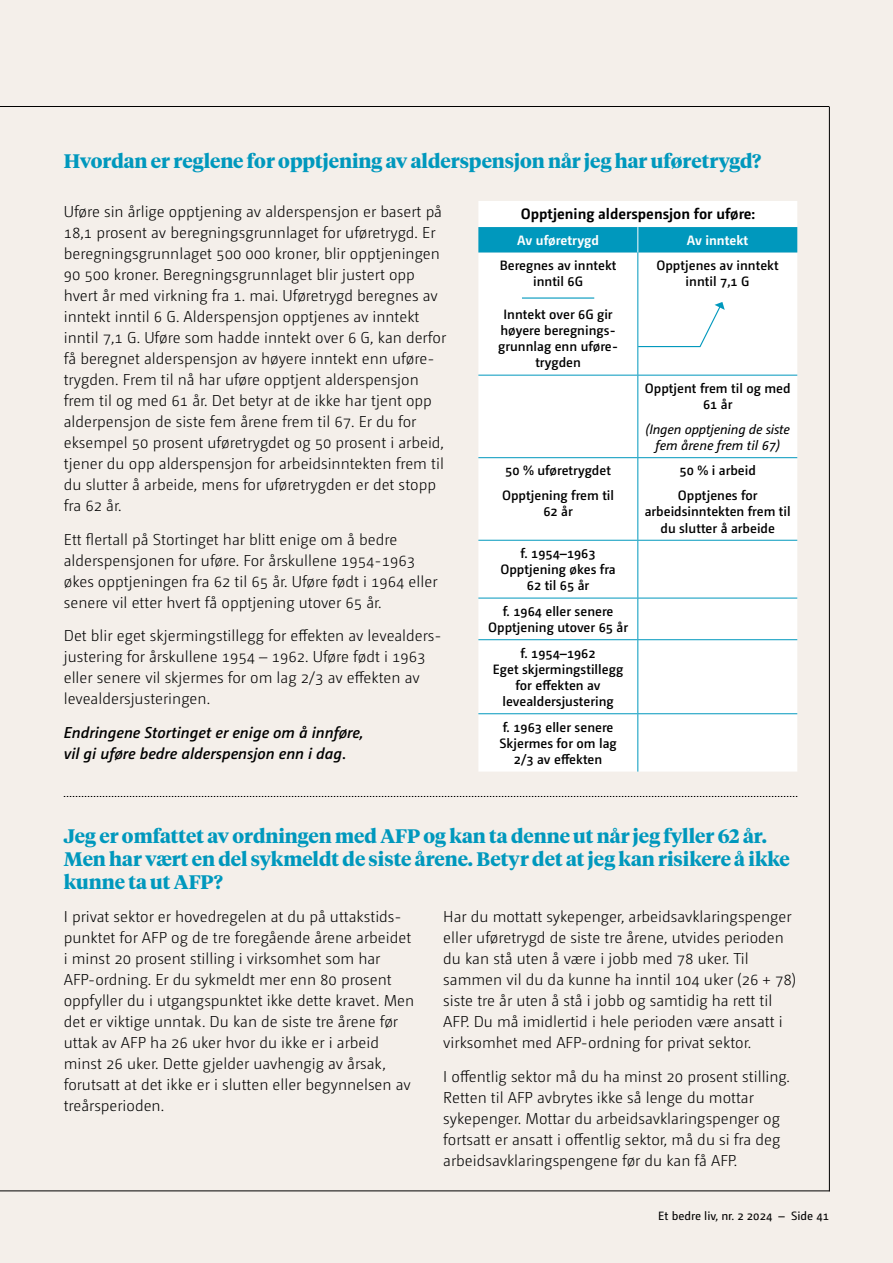
<style>
.page{position:relative;width:893px;height:1263px;background:#f4efea}
.page>*{position:absolute;margin:0;border:0;box-sizing:border-box;transform-origin:0 0}
.t1{font:700 19.5px/23.4px "Tiempos Headline";color:#0098bd}
.t2{font:300 15.75px/21px "Camingo Dos Pro";color:#000}
.t3{font:italic 600 15.75px/21px "Camingo Dos Pro";color:#000}
.t4{font:700 15px "Camingo Dos Pro";color:#000}
.t5{font:600 13.5px/16.2px "Camingo Dos Pro";color:#000;text-align:center}
.t6{font:italic 13.5px/16.2px "Camingo Dos Pro";letter-spacing:-.01em;color:#000;text-align:center}
.t7{font:700 13.5px "Camingo Dos Pro";color:#fff}
.t8{font:12px "Camingo Dos Pro";color:#000}
.s1{font-style:normal}
</style>
<div class="page">
<hr style="left:0;top:106px;width:829px;height:1px;background:#000">
<hr style="left:829px;top:107px;width:1px;height:1084px;background:#000">
<hr style="left:0;top:1190px;width:830px;height:1px;background:#000">
<svg style="left:64px;top:796px;width:733px;height:1px"></svg>
<div style="left:478px;top:201px;width:319px;height:571px;background:#fff"></div>
<div style="left:478px;top:227px;width:319px;height:25px;background:#0098bd"></div>
<hr style="left:637px;top:252px;width:1px;height:123px;background:#0098bd">
<hr style="left:478px;top:375px;width:160px;height:1px;background:#0098bd">
<hr style="left:638px;top:375px;width:159px;height:1px;background:#0098bd">
<hr style="left:637px;top:375px;width:1px;height:82px;background:#0098bd">
<hr style="left:478px;top:457px;width:160px;height:1px;background:#0098bd">
<hr style="left:638px;top:457px;width:159px;height:1px;background:#0098bd">
<hr style="left:637px;top:458px;width:1px;height:82px;background:#0098bd">
<hr style="left:478px;top:540px;width:160px;height:1px;background:#0098bd">
<hr style="left:638px;top:540px;width:159px;height:1px;background:#0098bd">
<hr style="left:637px;top:541px;width:1px;height:57px;background:#0098bd">
<hr style="left:478px;top:598px;width:160px;height:1px;background:#0098bd">
<hr style="left:638px;top:598px;width:159px;height:1px;background:#0098bd">
<hr style="left:637px;top:598px;width:1px;height:41px;background:#0098bd">
<hr style="left:478px;top:639px;width:160px;height:1px;background:#0098bd">
<hr style="left:638px;top:639px;width:159px;height:1px;background:#0098bd">
<hr style="left:637px;top:640px;width:1px;height:73px;background:#0098bd">
<hr style="left:478px;top:713px;width:160px;height:1px;background:#0098bd">
<hr style="left:638px;top:713px;width:159px;height:1px;background:#0098bd">
<hr style="left:637px;top:714px;width:1px;height:58px;background:#0098bd">
<hr style="left:522px;top:297px;width:72px;height:2px;background:#0098bd">
<svg style="left:637px;top:302px;width:88px;height:46px;background:#f2f9fb"></svg>
<p class="t1" style="left:64px;top:149px;width:699px">Hvordan er reglene for opptjening av alderspensjon når jeg har uføretrygd?</p>
<p class="t2" style="left:64px;top:201px;width:384px">Uføre sin årlige opptjening av alderspensjon er basert på 18,1 prosent av beregningsgrunnlaget for uføretrygd. Er beregningsgrunnlaget 500 000 kroner, blir opptjeningen 90 500 kroner. Beregningsgrunnlaget blir justert opp hvert år med virkning fra 1. mai. Uføretrygd beregnes av inntekt inntil 6 G. Alderspensjon opptjenes av inntekt inntil 7,1 G. Uføre som hadde inntekt over 6 G, kan derfor få beregnet alderspensjon av høyere inntekt enn uføre&shy;trygden. Frem til nå har uføre opptjent alderspensjon frem til og med 61 år. Det betyr at de ikke har tjent opp alderpensjon de siste fem årene frem til 67. Er du for eksempel 50 prosent uføretrygdet og 50 prosent i arbeid, tjener du opp alderspensjon for arbeidsinntekten frem til du slutter å arbeide, mens for uføretrygden er det stopp fra 62 år.</p>
<p class="t2" style="left:64px;top:529px;width:375px">Ett flertall på Stortinget har blitt enige om å bedre alderspensjonen for uføre. For årskullene 1954-1963 økes opptjeningen fra 62 til 65 år. Uføre født i 1964 eller senere vil etter hvert få opptjening utover 65 år.</p>
<p class="t2" style="left:64px;top:625px;width:377px">Det blir eget skjermingstillegg for effekten av levealders&shy;justering for årskullene 1954 – 1962. Uføre født i 1963 eller senere vil skjermes for om lag 2/3 av effekten av levealdersjusteringen.</p>
<p class="t3" style="left:64px;top:722px;width:301px">Endringene Stortinget er enige om å innføre, vil gi uføre bedre alderspensjon enn i dag<span class="s1">.</span></p>
<p class="t4" style="left:521px;top:204px;width:236px">Opptjening alderspensjon for uføre:</p>
<p class="t7" style="left:517px;top:232px;width:83px">Av uføretrygd</p>
<p class="t7" style="left:687px;top:232px;width:63px">Av inntekt</p>
<p class="t5" style="left:500px;top:257px;width:118px">Beregnes av inntekt inntil 6G</p>
<p class="t5" style="left:498px;top:306px;width:119px">Inntekt over 6G gir høyere beregnings&shy;grunnlag enn uføre&shy;trygden</p>
<p class="t5" style="left:656px;top:257px;width:124px">Opptjenes av inntekt inntil 7,1 G</p>
<p class="t5" style="left:645px;top:380px;width:147px">Opptjent frem til og med<br>61 år</p>
<p class="t6" style="left:646px;top:421px;width:146px">(Ingen opptjening de siste fem årene frem til 67)</p>
<p class="t5" style="left:502px;top:458px;width:114px;line-height:24.8px;text-align:left">50 % uføretrygdet<br>Opptjening frem til</p>
<p class="t5" style="left:543px;top:503px;width:31px">62 år</p>
<p class="t5" style="left:678px;top:458px;width:81px;line-height:24.8px;text-align:left">50 % i arbeid<br>Opptjenes for</p>
<p class="t5" style="left:645px;top:503px;width:148px">arbeidsinntekten frem til du slutter å arbeide</p>
<p class="t5" style="left:500px;top:545px;width:117px">f. 1954–1963<br>Opptjening økes fra<br>62 til 65 år</p>
<p class="t5" style="left:488px;top:603px;width:141px">f. 1964 eller senere<br>Opptjening utover 65 år</p>
<p class="t5" style="left:493px;top:645px;width:132px">f. 1954–1962<br>Eget skjermingstillegg for effekten av levealdersjustering</p>
<p class="t5" style="left:499px;top:719px;width:119px">f. 1963 eller senere<br>Skjermes for om lag<br>2/3 av effekten</p>
<p class="t1" style="left:64px;top:823px;width:728px">Jeg er omfattet av ordningen med AFP og kan ta denne ut når jeg fyller 62 år.<br>Men har vært en del sykmeldt de siste årene. Betyr det at jeg kan risikere å ikke kunne ta ut AFP?</p>
<p class="t2" style="left:64px;top:906px;width:352px">I privat sektor er hovedregelen at du på uttakstids&shy;punktet for AFP og de tre foregående årene arbeidet i minst 20 prosent stilling i virksomhet som har AFP-ordning. Er du sykmeldt mer enn 80 prosent oppfyller du i utgangspunktet ikke dette kravet. Men det er viktige unntak. Du kan de siste tre årene før uttak av AFP ha 26 uker hvor du ikke er i arbeid minst 26 uker. Dette gjelder uavhengig av årsak, forutsatt at det ikke er i slutten eller begynnelsen av treårsperioden.</p>
<p class="t2" style="left:443px;top:906px;width:354px">Har du mottatt sykepenger, arbeidsavklaringspenger eller uføretrygd de siste tre årene, utvides perioden du kan stå uten å være i jobb med 78 uker. Til sammen vil du da kunne ha inntil 104 uker (26 + 78) siste tre år uten å stå i jobb og samtidig ha rett til AFP. Du må imidlertid i hele perioden være ansatt i virksomhet med AFP-ordning for privat sektor.</p>
<p class="t2" style="left:443px;top:1065px;width:348px">I offentlig sektor må du ha minst 20 prosent stilling.<br>Retten til AFP avbrytes ikke så lenge du mottar sykepenger. Mottar du arbeidsavklaringspenger og fortsatt er ansatt i offentlig sektor, må du si fra deg arbeidsavklaringspengene før du kan få AFP.</p>
<p class="t8" style="left:658px;top:1209px;width:172px">Et bedre liv, nr. 2 2024 – Side 41</p>
</div>
